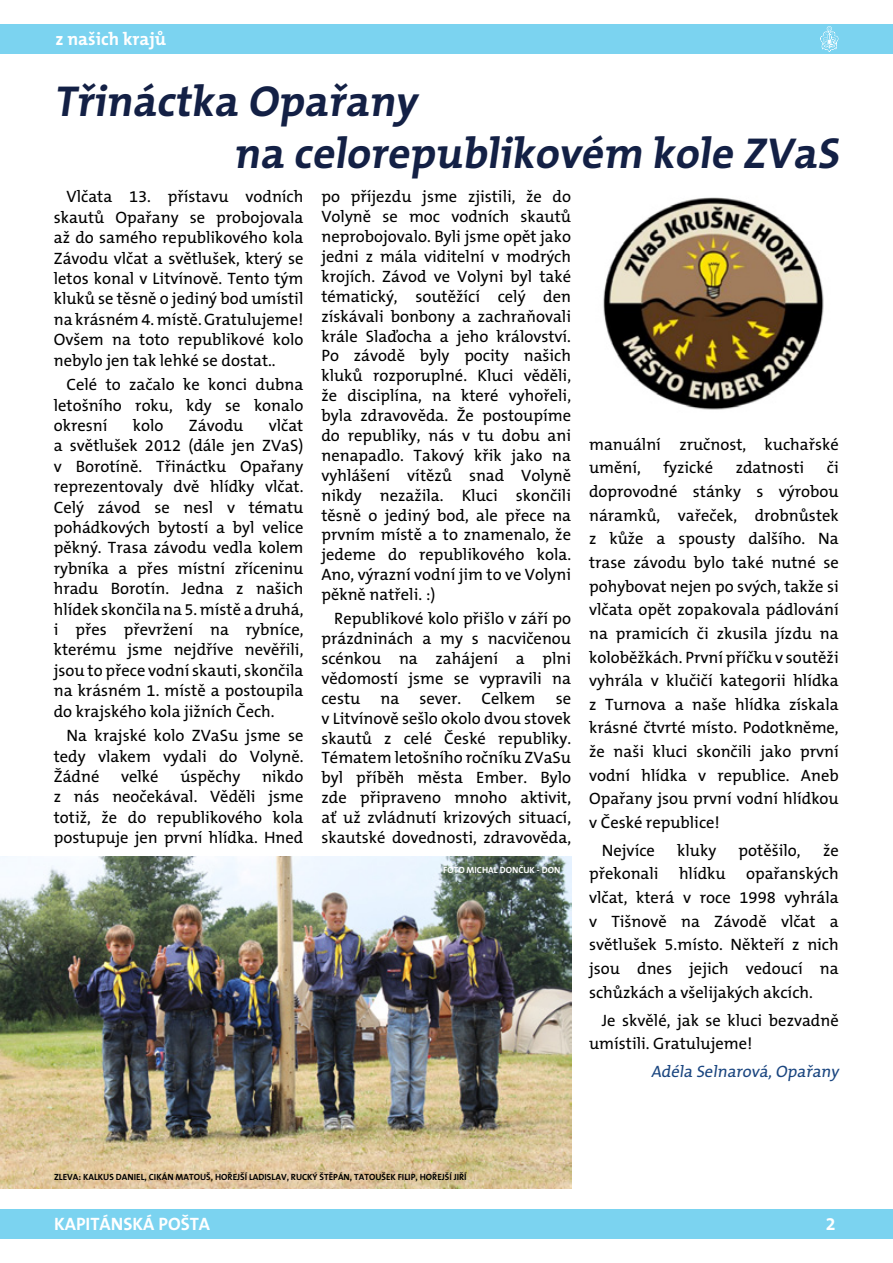
<style>
.page{position:relative;width:893px;height:1263px;background:#fff}
.page>*{position:absolute;margin:0;border:0;box-sizing:border-box;transform-origin:0 0}
.t1{font:700 43.5px/52.2px "The Mix CE B7";color:#132045}
.t2{font:700 18px "The Mix CE B7";color:#fff}
.t3{font:16.5px/20px "The Mix CE B5 Plain";color:#000;text-align:justify}
.t4{font:16.5px "The Mix CE B5 Plain";color:#1b4680}
.t5{font:700 9px "The Mix CE B7";color:#000}
.t6{font:700 9px "The Mix CE B7";color:#fff}
</style>
<div class="page">
<div style="left:0;top:1209px;width:893px;height:30px;background:#7bd3f0"></div>
<div style="left:0;top:24px;width:893px;height:30px;background:#7bd3f0"></div>
<svg style="left:820px;top:26px;width:19px;height:26px"></svg>
<img style="left:0;top:857px;width:571px;height:331px">
<img style="left:603px;top:197px;width:221px;height:213px">
<p class="t2" style="left:55px;top:29px;width:112px">Z NAŠICH KRAJŮ</p>
<h1 class="t1" style="left:234px;top:77px;width:614px;text-indent:-180px">TŘINÁCTKA OPAŘANY<br>NA CELOREPUBLIKOVÉM KOLE ZVAS</h1>
<p class="t3" style="left:54px;top:187px;width:251px;line-height:20.4px;text-indent:13px">Vlčata 13. přístavu vodních skautů Opařany se probojovala až do samého republikového kola Závodu vlčat a světlušek, který se letos konal v Litvínově. Tento tým kluků se těsně o jediný bod umístil na krásném 4. místě. Gratulujeme!<br>Ovšem na toto republikové kolo nebylo jen tak lehké se dostat..</p>
<p class="t3" style="left:54px;top:375px;width:251px;line-height:20.4px;text-indent:13px">Celé to začalo ke konci dubna letošního roku, kdy se konalo okresní</p>
<p class="t3" style="left:54px;top:416px;width:251px;line-height:20.4px;text-indent:215px">vlčat a světlušek 2012 (dále jen ZVaS) v Borotíně. Třináctku Opařany reprezentovaly dvě hlídky vlčat.<br>Celý závod se nesl v tématu pohádkových bytostí a byl velice pěkný. Trasa závodu vedla kolem rybníka a přes místní zříceninu hradu Borotín. Jedna z našich hlídek skončila na 5. místě a druhá, i přes převržení na rybníce, kterému jsme nejdříve nevěřili, jsou to přece vodní skauti, skončila na krásném 1. místě a postoupila do krajského kola jižních Čech.</p>
<p class="t3" style="left:54px;top:726px;width:251px;line-height:20.4px;text-indent:13px">Na krajské kolo ZVaSu jsme se tedy vlakem vydali do Volyně.<br>Žádné</p>
<p class="t3" style="left:133px;top:416px;width:32px">kolo</p>
<p class="t3" style="left:189px;top:416px;width:56px">Závodu</p>
<p class="t3" style="left:121px;top:767px;width:39px">velké</p>
<p class="t3" style="left:180px;top:767px;width:61px">úspěchy</p>
<p class="t3" style="left:54px;top:767px;width:251px;line-height:20.4px;text-indent:208px">nikdo z nás neočekával. Věděli jsme totiž, že do republikového kola postupuje jen první hlídka. Hned</p>
<p class="t3" style="left:321px;top:188px;width:251px">po příjezdu jsme zjistili, že do Volyně se moc vodních skautů neprobojovalo. Byli jsme opět jako jedni z mála viditelní v modrých krojích. Závod ve Volyni byl také tématický, soutěžící celý den získávali bonbony a zachraňovali krále Slaďocha a jeho království.<br>Po závodě byly pocity našich kluků rozporuplné. Kluci věděli, že disciplína, na které vyhořeli, byla zdravověda. Že postoupíme do republiky, nás v tu dobu ani nenapadlo. Takový křik jako na vyhlášení vítězů snad Volyně nikdy nezažila. Kluci skončili těsně o jediný bod, ale přece na prvním místě a to znamenalo, že jedeme do republikového kola.<br>Ano, výrazní vodní jim to ve Volyni pěkně natřeli. :)</p>
<p class="t3" style="left:321px;top:609px;width:251px;text-indent:13px">Republikové kolo přišlo v září po prázdninách a my s nacvičenou scénkou na zahájení a plni vědomostí jsme se vypravili na cestu na sever. Celkem se v Litvínově sešlo okolo dvou stovek skautů z celé České republiky.<br>Tématem letošního ročníku ZVaSu byl příběh města Ember. Bylo zde připraveno mnoho aktivit, ať už zvládnutí krizových situací, skautské dovednosti, zdravověda,</p>
<p class="t6" style="left:443px;top:864px;width:64px">FOTO MICHAL DON</p>
<p class="t6" style="left:518px;top:864px;width:31px">ČUK - DON</p>
<p class="t3" style="left:589px;top:433px;width:251px;line-height:23.7px">manuální zručnost, kuchařské umění,</p>
<p class="t3" style="left:589px;top:457px;width:251px;line-height:23.7px;text-indent:238px">či doprovodné stánky s výrobou náramků, vařeček, drobnůstek z kůže a spousty dalšího. Na trase závodu bylo také nutné se pohybovat nejen po svých, takže si vlčata opět zopakovala pádlování na pramicích či zkusila jízdu na koloběžkách. První příčku v soutěži vyhrála v klučičí kategorii hlídka z Turnova a naše hlídka získala krásné čtvrté místo. Podotkněme, že naši kluci skončili jako první vodní hlídka v republice. Aneb Opařany jsou první vodní hlídkou v České republice!</p>
<p class="t3" style="left:602px;top:841px;width:55px">Nejvíce</p>
<p class="t3" style="left:677px;top:841px;width:41px">kluky</p>
<p class="t3" style="left:739px;top:841px;width:64px">potěšilo,</p>
<p class="t3" style="left:663px;top:459px;width:51px">fyzické</p>
<p class="t3" style="left:736px;top:459px;width:70px">zdatnosti</p>
<p class="t3" style="left:589px;top:839px;width:251px;line-height:23.7px;text-indent:234px">že překonali hlídku opařanských vlčat, která v roce 1998 vyhrála v Tišnově na Závodě vlčat a světlušek 5.místo. Někteří z nich jsou dnes jejich vedoucí na schůzkách a všelijakých akcích.</p>
<p class="t3" style="left:589px;top:1009px;width:251px;line-height:23.7px;text-indent:13px">Je skvělé, jak se kluci bezvadně umístili. Gratulujeme!</p>
<p class="t4" style="left:651px;top:1062px;width:189px">Adéla Selnarová,Opařany</p>
<p class="t5" style="left:54px;top:1172px;width:101px">ZLEVA: KALKUS DANI EL, CIKÁN</p>
<p class="t5" style="left:176px;top:1172px;width:79px">MATOUŠ, HOŘEJŠÍ LADIS</p>
<p class="t5" style="left:271px;top:1172px;width:68px">LAV, RUCKÝ ŠTĚPÁN</p>
<p class="t5" style="left:350px;top:1172px;width:118px">, TATOUŠEK FILIP, HOŘEJŠÍ JIŘÍ</p>
<p class="t2" style="left:54px;top:1214px;width:158px">KAPITÁNSKÁ POŠTA</p>
<p class="t2" style="left:826px;top:1214px;width:11px">2</p>
</div>
